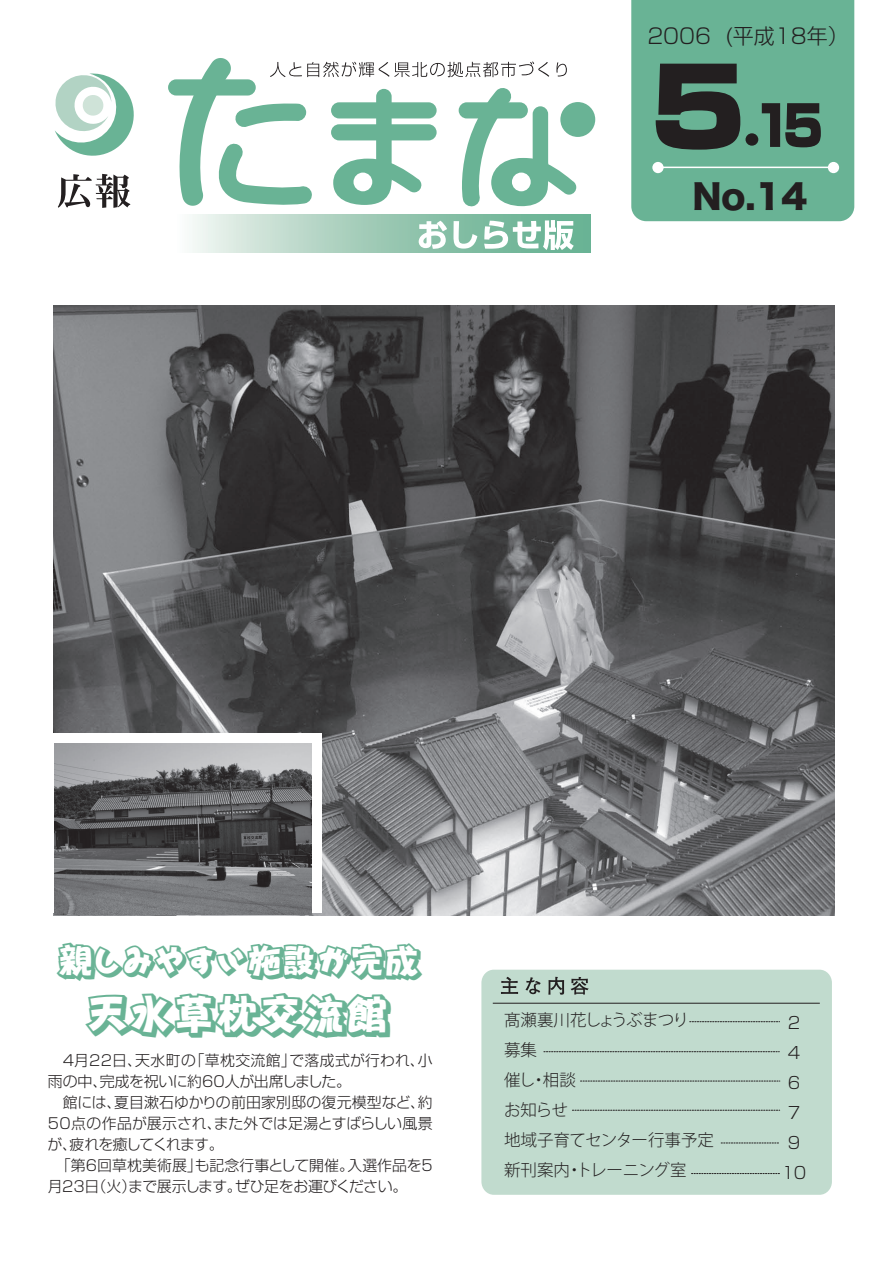
<style>
.page{position:relative;width:893px;height:1263px;background:#fff}
.page>*{position:absolute;margin:0;border:0;box-sizing:border-box;transform-origin:0 0}
.t1{font:108px "Shin Go Pro Ultra 90 msp RKSJ H";color:#231f20;scale:1.1 1}
.t2{font:48px "DC Ai Shadow Std W5 90 msp RKSJ H";letter-spacing:-.1em;color:#69b395}
.t3{font:39px "DC Ai Shadow Std W5 90 msp RKSJ H";letter-spacing:-.16em;color:#69b395}
.t4{font:33.45px "Hira Kaku Std W8 90 msp RKSJ H";color:#231f20}
.t5{font:21px "Shin Go Pro Light 90 msp RKSJ H";color:#231f20}
.t6{font:16.5px/30px "Koz Go Std Light 90 msp RKSJ H";letter-spacing:-.01em;color:#231f20}
.t7{font:16.5px "Koz Go Std Light 90 msp RKSJ H";letter-spacing:-.04em;color:#231f20}
.t8{font:16.5px/30px "Shin Go Pro Light 90 msp RKSJ H";color:#231f20;text-align:center}
.t9{font:14.85px/21px "Shin Go Pro Light 90 msp RKSJ H";color:#231f20;text-align:right}
.t10{font:14.85px/21px "Shin Go Pro Light 90 msp RKSJ H";letter-spacing:-.02em;color:#231f20}
.t11{font:14.85px "Shin Go Pro Light 90 msp RKSJ H";letter-spacing:-.025em;color:#231f20}
.t12{font:14.85px "Shin Go Pro Light 90 msp RKSJ H";letter-spacing:-.055em;color:#231f20}
</style>
<div class="page">
<div style="left:481px;top:970px;width:351px;height:225px;background:#c1dbce;border-radius:13px"></div>
<svg style="left:501px;top:977px;width:17px;height:17px"></svg>
<svg style="left:525px;top:977px;width:16px;height:17px"></svg>
<svg style="left:548px;top:977px;width:16px;height:18px"></svg>
<svg style="left:570px;top:977px;width:19px;height:17px"></svg>
<hr style="left:493px;top:1003px;width:327px;height:1px;background:#231f20">
<svg style="left:544px;top:1051px;width:235px;height:1px"></svg>
<svg style="left:690px;top:1021px;width:90px;height:1px"></svg>
<svg style="left:721px;top:1142px;width:58px;height:1px"></svg>
<svg style="left:580px;top:1081px;width:200px;height:1px"></svg>
<svg style="left:572px;top:1110px;width:208px;height:1px"></svg>
<svg style="left:691px;top:1173px;width:89px;height:1px"></svg>
<div style="left:631px;top:0;width:223px;height:221px;background:#69b395"></div>
<hr style="left:658px;top:167px;width:175px;height:1px;background:#fff">
<div style="left:828px;top:162px;width:11px;height:11px;background:#fff;border-radius:50%"></div>
<div style="left:652px;top:162px;width:12px;height:11px;background:#fff;border-radius:50%"></div>
<div style="left:745px;top:133px;width:13px;height:13px;background:#231f20;border-radius:50%"></div>
<svg style="left:762px;top:103px;width:59px;height:44px;background:#3b5349"></svg>
<div style="left:560px;top:102px;width:35px;height:35px;background:#69b395;border-radius:50%"></div>
<div style="left:168px;top:79px;width:88px;height:17px;background:#69b395;border-radius:8px"></div>
<svg style="left:176px;top:58px;width:401px;height:149px"></svg>
<svg style="left:55px;top:73px;width:79px;height:83px"></svg>
<svg style="left:192px;top:215px;width:398px;height:38px;background:#aed2c1"></svg>
<svg style="left:419px;top:221px;width:28px;height:28px"></svg>
<svg style="left:453px;top:221px;width:24px;height:28px"></svg>
<svg style="left:484px;top:220px;width:90px;height:30px"></svg>
<svg style="left:58px;top:174px;width:72px;height:34px"></svg>
<img style="left:54px;top:305px;width:780px;height:610px">
<div style="left:29px;top:733px;width:293px;height:180px;background:#fff"></div>
<img style="left:54px;top:743px;width:258px;height:171px">
<h3 class="t5" style="left:647px;top:19px;width:65px">2006</h3>
<h3 class="t5" style="left:725px;top:19px;width:125px">(平成18年(</h3>
<h1 class="t1" style="left:650px;top:22px;width:90px">5</h1>
<h3 class="t4" style="left:692px;top:178px;width:116px">No.14</h3>
<h3 class="t3" style="left:57px;top:941px;width:368px">親しみやすい施設が完成</h3>
<h2 class="t2" style="left:85px;top:989px;width:309px">天水草枕交流館</h2>
<p class="t9" style="left:189px;top:1048px;width:108px">「草枕交流館」</p>
<p class="t9" style="left:289px;top:1048px;width:145px">で落成式が行われ小、</p>
<p class="t9" style="left:135px;top:1048px;width:62px">天水町の</p>
<p class="t10" style="left:100px;top:1048px;width:253px;text-indent:-52px">　４月22日、<br>完成を祝いに約60人が出席しました。</p>
<p class="t9" style="left:48px;top:1069px;width:61px">雨の中、</p>
<p class="t9" style="left:114px;top:1090px;width:320px">夏目漱石ゆかりの前田家別邸の復元模型など約、</p>
<p class="t9" style="left:48px;top:1090px;width:75px">　館には、</p>
<p class="t9" style="left:214px;top:1111px;width:220px">また外では足湯とすばらしい風景</p>
<p class="t9" style="left:48px;top:1111px;width:177px">50点の作品が展示され、疲れを癒してくれます。</p>
<p class="t9" style="left:48px;top:1132px;width:31px">が、</p>
<p class="t9" style="left:56px;top:1153px;width:148px">「第6回草枕美術展」</p>
<p class="t9" style="left:195px;top:1153px;width:161px">も記念行事として開催。</p>
<p class="t9" style="left:347px;top:1153px;width:87px">入選作品を5</p>
<p class="t11" style="left:235px;top:1174px;width:174px">ぜひ足をお運びください。</p>
<p class="t9" style="left:48px;top:1174px;width:90px">月23 （日火）</p>
<p class="t12" style="left:128px;top:1174px;width:115px">まで展示します。</p>
<p class="t7" style="left:504px;top:1009px;width:186px">髙瀬裏川花しょうぶまつり</p>
<p class="t6" style="left:504px;top:1035px;width:34px">募集</p>
<p class="t6" style="left:543px;top:1065px;width:34px">相談</p>
<p class="t6" style="left:504px;top:1065px;width:211px">催し<br>お知らせ<br>地域子育てセンター行事予定新刊案内トレーニング室</p>
<p class="t6" style="left:530px;top:1065px;width:18px">・</p>
<p class="t6" style="left:566px;top:1155px;width:18px">・</p>
<p class="t8" style="left:780px;top:1006px;width:30px">2<br>4<br>6<br>７<br>９<br>１０</p>
</div>
